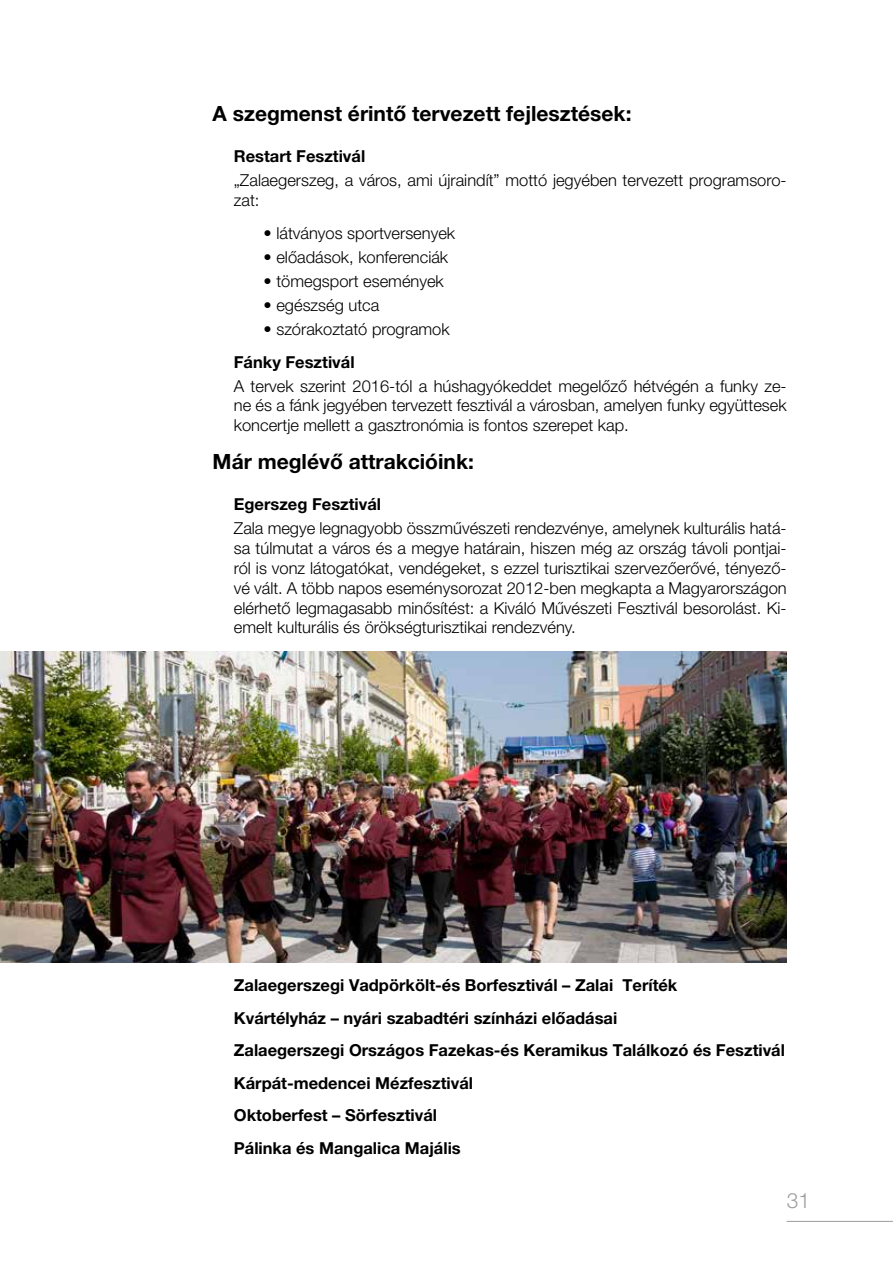
<style>
.page{position:relative;width:893px;height:1263px;background:#fff}
.page>*{position:absolute;margin:0;border:0;box-sizing:border-box;transform-origin:0 0}
.t1{font:700 21px "Helvetica Neue LT Pro";color:#000}
.t2{font:300 21px "Helvetica Neue LT Pro";color:#9d9d9c}
.t3{font:300 16.5px/19.8px "Helvetica Neue LT Pro";color:#000;text-align:justify}
.t4{font:700 16.5px/32.5px "Helvetica Neue LT Pro";color:#000}
</style>
<div class="page">
<hr style="left:787px;top:1221px;width:106px;height:1px;background:#9d9d9c">
<img style="left:0;top:652px;width:787px;height:310px">
<p class="t1" style="left:213px;top:101px;width:420px">A szegmenst érintő tervezett fejlesztések:</p>
<p class="t4" style="left:234px;top:140px;width:133px">Restart Fesztivál</p>
<p class="t3" style="left:234px;top:170px;width:554px">„Zalaegerszeg, a város, ami újraindít” mottó jegyében tervezett programsoro&shy;zat:</p>
<p class="t3" style="left:264px;top:223px;width:193px">• látványos sportversenyek</p>
<p class="t3" style="left:264px;top:247px;width:186px">• előadások, konferenciák</p>
<p class="t3" style="left:264px;top:271px;width:182px">• tömegsport események</p>
<p class="t3" style="left:264px;top:295px;width:117px">• egészség utca</p>
<p class="t3" style="left:264px;top:319px;width:188px">• szórakoztató programok</p>
<p class="t4" style="left:234px;top:345px;width:122px">Fánky Fesztivál</p>
<p class="t3" style="left:234px;top:375px;width:554px">A tervek szerint 2016-tól a húshagyókeddet megelőző hétvégén a funky ze&shy;ne és a fánk jegyében tervezett fesztivál a városban, amelyen funky együttesek koncertje mellett a gasztronómia is fontos szerepet kap.</p>
<p class="t1" style="left:213px;top:449px;width:263px">Már meglévő attrakcióink:</p>
<p class="t4" style="left:234px;top:488px;width:149px">Egerszeg Fesztivál</p>
<p class="t3" style="left:234px;top:518px;width:554px">Zala megye legnagyobb összművészeti rendezvénye, amelynek kulturális hatá&shy;sa túlmutat a város és a megye határain, hiszen még az ország távoli pontjai&shy;ról is vonz látogatókat, vendégeket, s ezzel turisztikai szervezőerővé, tényező&shy;vé vált. A több napos eseménysorozat 2012-ben megkapta a Magyarországon elérhető legmagasabb minősítést: a Kiváló Művészeti Fesztivál besorolást. Ki&shy;emelt kulturális és örökségturisztikai rendezvény.</p>
<p class="t4" style="left:234px;top:969px;width:553px">Zalaegerszegi Vadpörkölt-és Borfesztivál – Zalai Teríték<br>Kvártélyház – nyári szabadtéri színházi előadásai<br>Zalaegerszegi Országos Fazekas-és Keramikus Találkozó és Fesztivál Kárpát-medencei Mézfesztivál<br>Oktoberfest – Sörfesztivál<br>Pálinka és Mangalica Majális</p>
<p class="t2" style="left:787px;top:1188px;width:25px">31</p>
</div>
